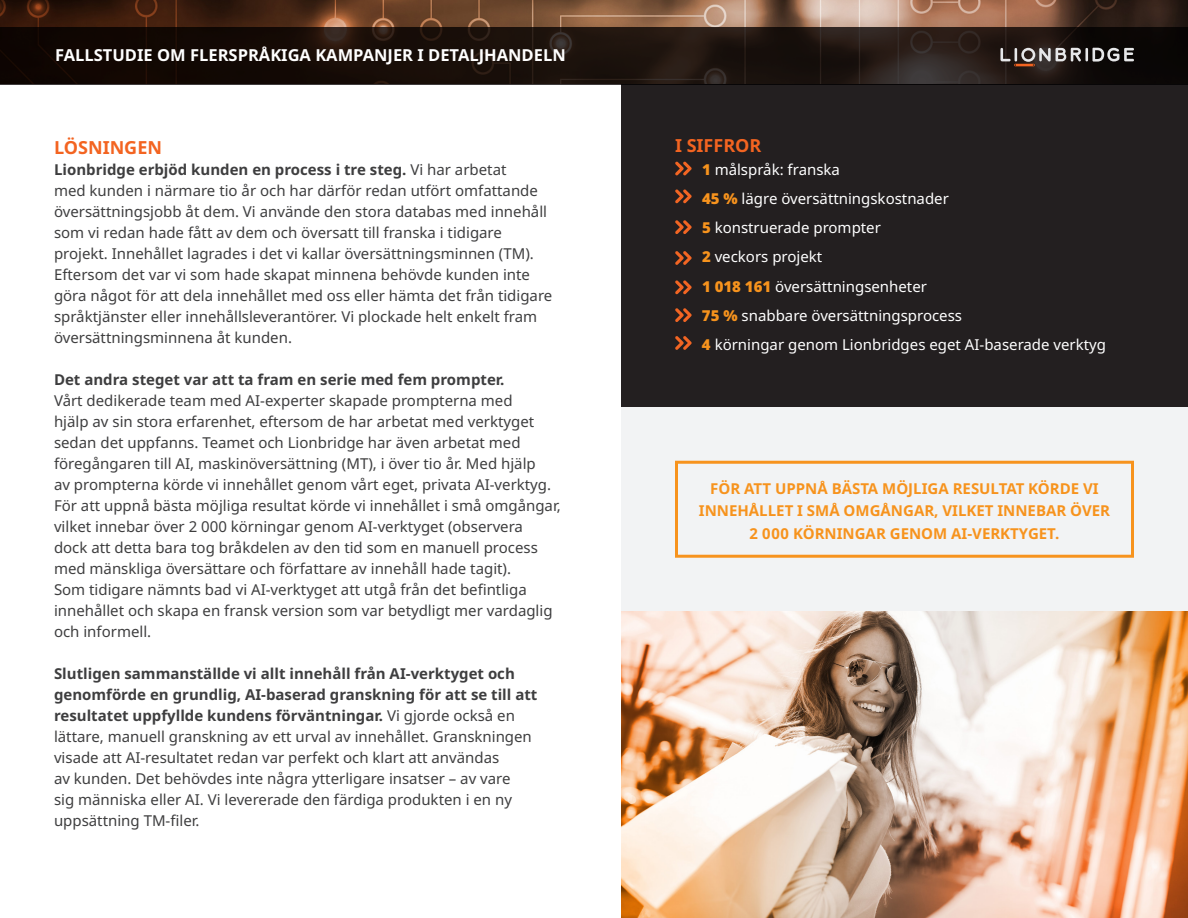
<style>
.page{position:relative;width:1188px;height:918px;background:#fff}
.page>*{position:absolute;margin:0;border:0;box-sizing:border-box;transform-origin:0 0}
.t1{font:700 18px "Noto Sans";color:#f36421}
.t2{font:700 16.5px "Noto Sans";color:#fff}
.t3{font:15px/21px "Noto Sans";color:#3e3e3f}
.t4{font:15px "Noto Sans";color:#fff}
.t5{font:700 15px/22.5px "Noto Sans";color:#f7931d;text-align:center}
.s1{font-weight:700}
.s2{font-weight:900;color:#f7931d}
</style>
<div class="page">
<div style="left:621px;top:407px;width:567px;height:205px;background:#f2f3f4"></div>
<img style="left:621px;top:612px;width:567px;height:306px">
<div style="left:621px;top:0;width:567px;height:407px;background:#231f20"></div>
<img style="left:0;top:0;width:1188px;height:27px">
<svg style="left:0;top:27px;width:1188px;height:58px;fill:#180e0a"></svg>
<svg style="left:1000px;top:48px;width:134px;height:18px"></svg>
<svg style="left:675px;top:162px;width:17px;height:13px"></svg>
<svg style="left:675px;top:189px;width:17px;height:14px"></svg>
<svg style="left:675px;top:251px;width:17px;height:14px"></svg>
<svg style="left:675px;top:336px;width:17px;height:14px"></svg>
<svg style="left:675px;top:308px;width:17px;height:14px"></svg>
<svg style="left:675px;top:220px;width:17px;height:14px"></svg>
<svg style="left:675px;top:280px;width:17px;height:14px"></svg>
<div style="left:675px;top:461px;width:459px;height:97px;border:3px solid #f7931d"></div>
<p class="t2" style="left:55px;top:46px;width:512px">FALLSTUDIE OM FLERSPRÅKIGA KAMPANJER I DETALJHANDELN</p>
<p class="t1" style="left:54px;top:137px;width:110px">LÖSNINGEN</p>
<p class="t3" style="left:54px;top:159px;width:500px"><span class="s1">Lionbridge erbjöd kunden en process i tre steg.</span> Vi har arbetat<br>med kunden i närmare tio år och har därför redan utfört omfattande översättningsjobb åt dem. Vi använde den stora databas med innehåll som vi redan hade fått av dem och översatt till franska i tidigare projekt. Innehållet lagrades i det vi kallar översättningsminnen (TM).<br>Eftersom det var vi som hade skapat minnena behövde kunden inte göra något för att dela innehållet med oss eller hämta det från tidigare språktjänster eller innehållsleverantörer. Vi plockade helt enkelt fram översättningsminnena åt kunden.</p>
<p class="t3" style="left:54px;top:369px;width:508px"><span class="s1">Det andra steget var att ta fram en serie med fem prompter.<br></span>Vårt dedikerade team med AI-experter skapade prompterna med<br>hjälp av sin stora erfarenhet, eftersom de har arbetat med verktyget sedan det uppfanns. Teamet och Lionbridge har även arbetat med föregångaren till AI, maskinöversättning (MT), i över tio år. Med hjälp<br>av prompterna körde vi innehållet genom vårt eget, privata AI-verktyg.<br>För att uppnå bästa möjliga resultat körde vi innehållet i små omgångar, vilket innebar över 2 000 körningar genom AI-verktyget (observera<br>dock att detta bara tog bråkdelen av den tid som en manuell process med mänskliga översättare och författare av innehåll hade tagit).<br>Som tidigare nämnts bad vi AI-verktyget att utgå från det befintliga innehållet och skapa en fransk version som var betydligt mer vardaglig och informell.</p>
<p class="t3" style="left:54px;top:663px;width:485px"><span class="s1">Slutligen sammanställde vi allt innehåll från AI-verktyget och genomförde en grundlig, AI-baserad granskning för att se till att resultatet uppfyllde kundens förväntningar.</span> Vi gjorde också en lättare, manuell granskning av ett urval av innehållet. Granskningen visade att AI-resultatet redan var perfekt och klart att användas<br>av kunden. Det behövdes inte några ytterligare insatser – av vare<br>sig människa eller AI. Vi levererade den färdiga produkten i en ny uppsättning TM-filer.</p>
<p class="t1" style="left:675px;top:135px;width:88px">I SIFFROR</p>
<p class="t4" style="left:702px;top:161px;width:139px"><span class="s2">1</span> målspråk: franska</p>
<p class="t4" style="left:702px;top:190px;width:248px"><span class="s2">45 %</span> lägre översättningskostnader</p>
<p class="t4" style="left:702px;top:219px;width:180px"><span class="s2">5</span> konstruerade prompter</p>
<p class="t4" style="left:702px;top:248px;width:122px"><span class="s2">2</span> veckors projekt</p>
<p class="t4" style="left:702px;top:278px;width:227px"><span class="s2">1 018 161</span> översättningsenheter</p>
<p class="t4" style="left:702px;top:307px;width:262px"><span class="s2">75 %</span> snabbare översättningsprocess</p>
<p class="t4" style="left:702px;top:336px;width:406px"><span class="s2">4</span> körningar genom Lionbridges eget AI-baserade verktyg</p>
<p class="t5" style="left:699px;top:477px;width:413px">FÖR ATT UPPNÅ BÄSTA MÖJLIGA RESULTAT KÖRDE VI<br>INNEHÅLLET I SMÅ OMGÅNGAR, VILKET INNEBAR ÖVER<br>2 000 KÖRNINGAR GENOM AI-VERKTYGET.</p>
</div>
